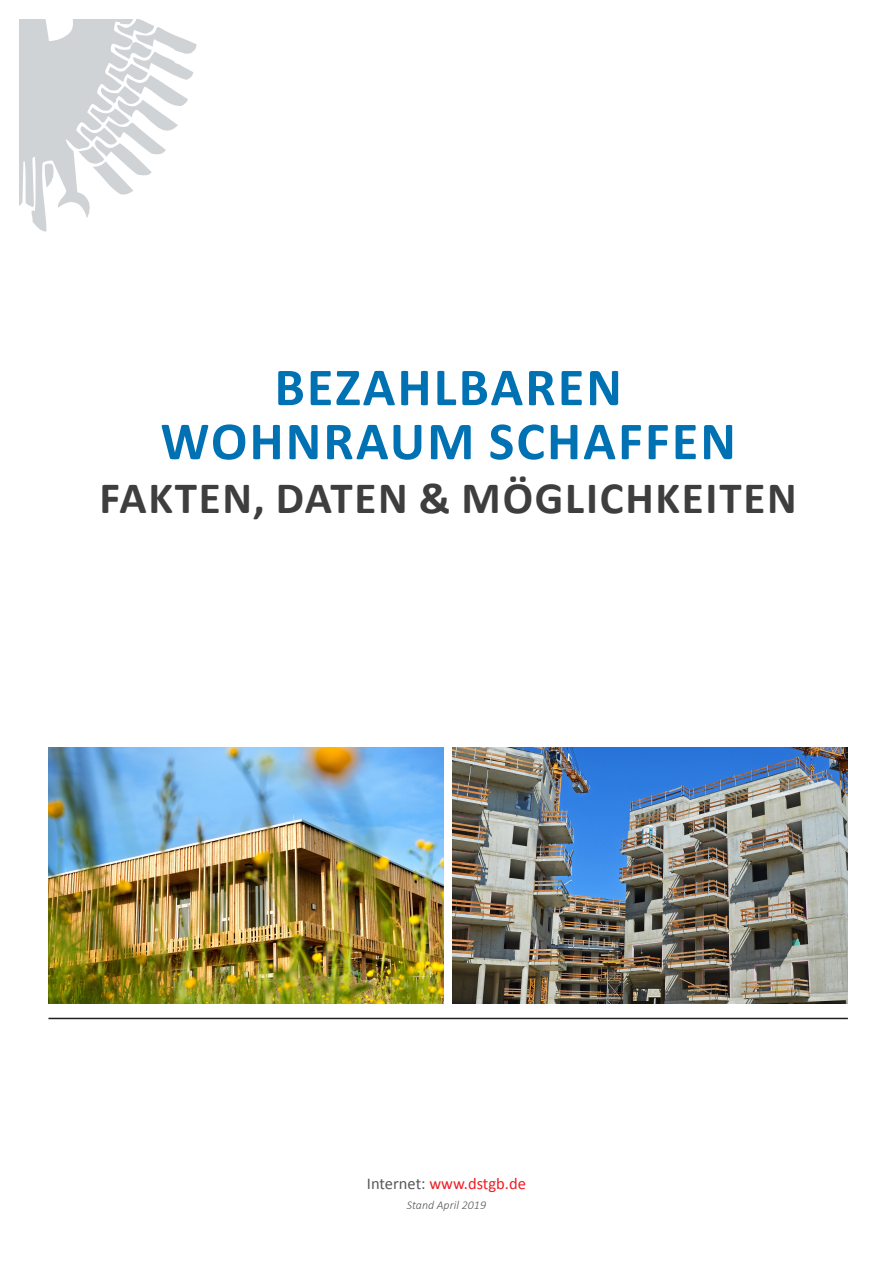
<style>
.page{position:relative;width:893px;height:1263px;background:#fff}
.page>*{position:absolute;margin:0;border:0;box-sizing:border-box;transform-origin:0 0}
.t1{font:700 54px/54px "Calibri";letter-spacing:.04em;color:#0072b4;text-align:center}
.t2{font:700 45px "Calibri";letter-spacing:.04em;color:#3e3e3f}
.t3{font:16.5px "Calibri";color:#ee1d23}
.t4{font:italic 300 12px "Calibri";color:#57585a}
.s1{color:#57585a}
</style>
<div class="page">
<img style="left:453px;top:747px;width:395px;height:256px">
<hr style="left:48px;top:1018px;width:800px;height:1px;background:#231f20">
<svg style="left:19px;top:19px;width:178px;height:213px"></svg>
<img style="left:48px;top:747px;width:395px;height:256px">
<p class="t1" style="left:161px;top:360px;width:577px">BEZAHLBAREN<br>WOHNRAUM SCHAFFEN</p>
<p class="t2" style="left:100px;top:469px;width:699px">FAKTEN, DATEN &amp; MÖGLICHKEITEN</p>
<p class="t3" style="left:367px;top:1173px;width:161px"><span class="s1">Internet:</span> www.dstgb.de</p>
<p class="t4" style="left:407px;top:1197px;width:81px">Stand April 2019</p>
</div>
